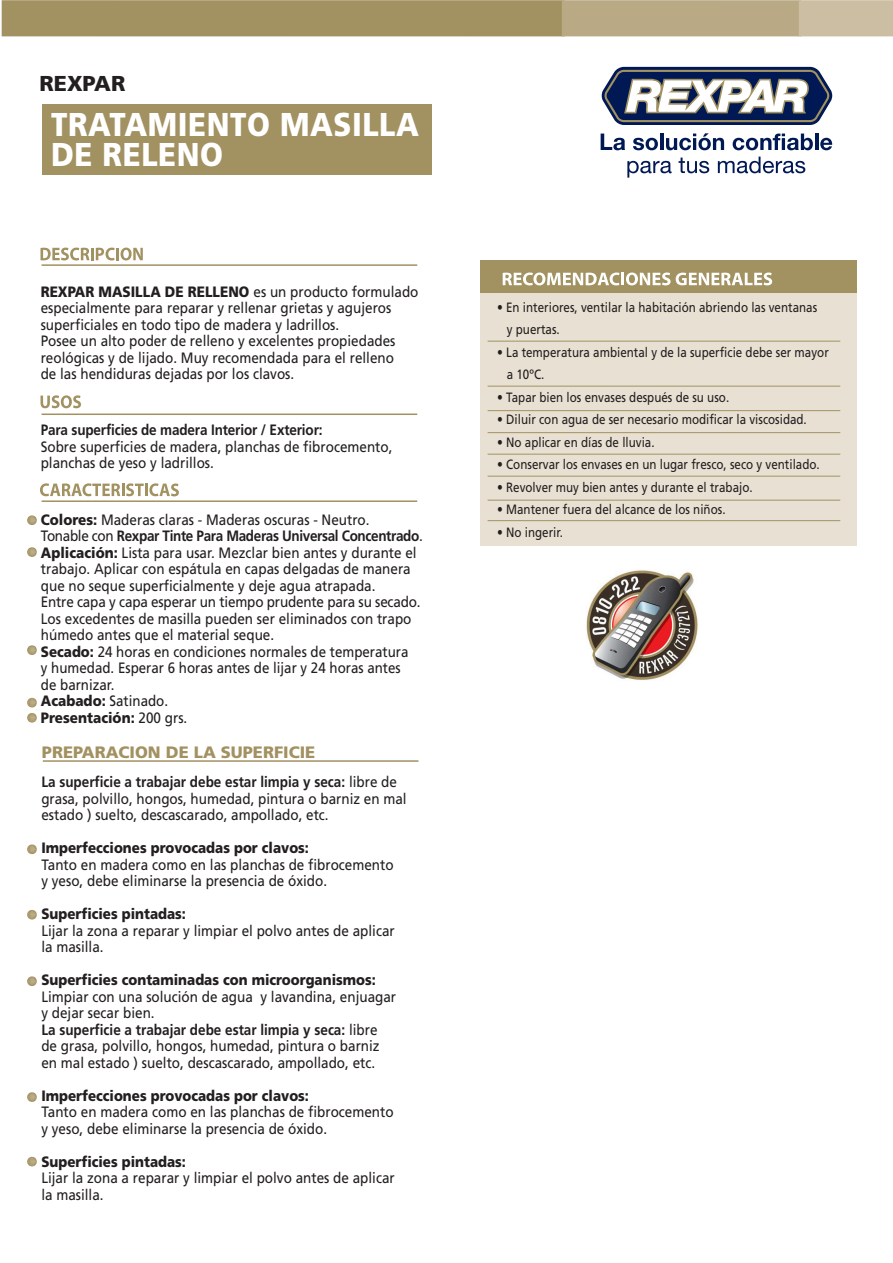
<style>
.page{position:relative;width:893px;height:1263px;background:#fff}
.page>*{position:absolute;margin:0;border:0;box-sizing:border-box;transform-origin:0 0}
.t1{font:900 33px/30.5px "Frutiger";letter-spacing:.02em;color:#fff;scale:.89 1}
.t2{font:900 21.6px "Frutiger";color:#231f20}
.t3{font:900 16.5px "Frutiger";color:#a29161}
.t4{font:15px/16.5px "Frutiger";color:#231f20;scale:.9 1}
.t5{font:900 15px "Frutiger";color:#231f20;scale:.89 1}
.t6{font:700 15px "Frutiger";letter-spacing:-.01em;color:#231f20;scale:.9 1}
.t7{font:13.5px/22.5px "Frutiger";color:#231f20;scale:.86 1}
.s1{font-weight:900}
.s2{font-weight:700}
</style>
<div class="page">
<div style="left:42px;top:105px;width:390px;height:70px;background:#a29161"></div>
<svg style="left:601px;top:67px;width:231px;height:58px"></svg>
<svg style="left:601px;top:134px;width:24px;height:16px"></svg>
<svg style="left:633px;top:138px;width:25px;height:12px"></svg>
<hr style="left:660px;top:134px;width:3px;height:16px;background:#001954">
<svg style="left:666px;top:133px;width:58px;height:17px"></svg>
<svg style="left:733px;top:134px;width:80px;height:16px"></svg>
<hr style="left:815px;top:134px;width:3px;height:16px;background:#001954">
<svg style="left:820px;top:138px;width:12px;height:12px"></svg>
<svg style="left:627px;top:161px;width:45px;height:17px"></svg>
<svg style="left:679px;top:158px;width:30px;height:15px"></svg>
<svg style="left:718px;top:157px;width:87px;height:16px"></svg>
<div style="left:2px;top:0;width:562px;height:36px;background:#a29161"></div>
<div style="left:562px;top:0;width:239px;height:36px;background:#b9aa85"></div>
<div style="left:799px;top:0;width:94px;height:36px;background:#cbbea2"></div>
<svg style="left:41px;top:395px;width:40px;height:13px"></svg>
<hr style="left:42px;top:264px;width:375px;height:2px;background:#a29161">
<hr style="left:42px;top:413px;width:375px;height:2px;background:#a29161">
<hr style="left:42px;top:500px;width:375px;height:2px;background:#a29161">
<hr style="left:43px;top:760px;width:375px;height:2px;background:#a29161">
<svg style="left:27px;top:515px;width:10px;height:10px"></svg>
<svg style="left:27px;top:547px;width:10px;height:10px"></svg>
<svg style="left:27px;top:713px;width:10px;height:10px"></svg>
<svg style="left:27px;top:698px;width:10px;height:9px"></svg>
<svg style="left:27px;top:645px;width:10px;height:10px"></svg>
<svg style="left:27px;top:844px;width:10px;height:10px"></svg>
<svg style="left:27px;top:910px;width:10px;height:9px"></svg>
<svg style="left:27px;top:976px;width:10px;height:10px"></svg>
<svg style="left:27px;top:1092px;width:10px;height:10px"></svg>
<svg style="left:27px;top:1157px;width:10px;height:9px"></svg>
<div style="left:480px;top:261px;width:377px;height:34px;background:#a29161"></div>
<div style="left:480px;top:293px;width:377px;height:253px;background:#e8e1d3"></div>
<svg style="left:503px;top:272px;width:269px;height:13px"></svg>
<hr style="left:488px;top:341px;width:352px;height:1px;background:#a29161">
<hr style="left:488px;top:386px;width:352px;height:1px;background:#a29161">
<hr style="left:488px;top:432px;width:352px;height:1px;background:#a29161">
<hr style="left:488px;top:410px;width:352px;height:1px;background:#a29161">
<hr style="left:488px;top:476px;width:352px;height:1px;background:#a29161">
<hr style="left:488px;top:500px;width:352px;height:1px;background:#a29161">
<hr style="left:488px;top:520px;width:352px;height:1px;background:#a29161">
<hr style="left:488px;top:454px;width:352px;height:1px;background:#a29161">
<svg style="left:40px;top:483px;width:139px;height:13px"></svg>
<svg style="left:41px;top:248px;width:102px;height:12px"></svg>
<img style="left:586px;top:569px;width:112px;height:112px">
<h2 class="t2" style="left:40px;top:70px;width:87px">REXPAR</h2>
<h1 class="t1" style="left:51px;top:108px;width:415px">TRATAMIENTO MASILLA<br>DE RELENO</h1>
<p class="t4" style="left:41px;top:283px;width:421px"><span class="s1">REXPAR MASILLA DE RELLENO</span> es un producto formulado especialmente para reparar y rellenar grietas y agujeros superficiales en todo tipo de madera y ladrillos.<br>Posee un alto poder de relleno y excelentes propiedades reológicas y de lijado. Muy recomendada para el relleno<br>de las hendiduras dejadas por los clavos.</p>
<p class="t6" style="left:41px;top:421px;width:315px">Para superficies de madera Interior / Exterior:</p>
<p class="t4" style="left:41px;top:438px;width:392px">Sobre superficies de madera, planchas de fibrocemento, planchas de yeso y ladrillos.</p>
<p class="t4" style="left:41px;top:511px;width:426px"><span class="s1">Colores:</span> Maderas claras - Maderas oscuras - Neutro.<br>Tonable con <span class="s2">Rexpar Tinte Para Maderas Universal Concentrado</span>.<br><span class="s1">Aplicación:</span> Lista para usar. Mezclar bien antes y durante el trabajo. Aplicar con espátula en capas delgadas de manera que no seque superficialmente y deje agua atrapada.<br>Entre capa y capa esperar un tiempo prudente para su secado.<br>Los excedentes de masilla pueden ser eliminados con trapo húmedo antes que el material seque.<br><span class="s1">Secado:</span> 24 horas en condiciones normales de temperatura<br>y humedad. Esperar 6 horas antes de lijar y 24 horas antes<br>de barnizar.<br><span class="s1">Acabado:</span> Satinado.<br><span class="s1">Presentación:</span> 200 grs.</p>
<p class="t3" style="left:42px;top:742px;width:275px">PREPARACION DE LA SUPERFICIE</p>
<p class="t4" style="left:41px;top:773px;width:407px"><span class="s2">La superficie a trabajar debe estar limpia y seca:</span> libre de grasa, polvillo, hongos, humedad, pintura o barniz en mal estado ) suelto, descascarado, ampollado, etc.</p>
<p class="t5" style="left:41px;top:839px;width:302px">Imperfecciones provocadas por clavos:</p>
<p class="t4" style="left:41px;top:856px;width:393px">Tanto en madera como en las planchas de fibrocemento y yeso, debe eliminarse la presencia de óxido.</p>
<p class="t5" style="left:41px;top:905px;width:164px">Superficies pintadas:</p>
<p class="t4" style="left:41px;top:922px;width:394px">Lijar la zona a reparar y limpiar el polvo antes de aplicar la masilla.</p>
<p class="t5" style="left:41px;top:971px;width:377px">Superficies contaminadas con microorganismos:</p>
<p class="t4" style="left:41px;top:988px;width:396px">Limpiar con una solución de agua y lavandina, enjuagar y dejar secar bien.<br><span class="s2">La superficie a trabajar debe estar limpia y seca:</span> libre de grasa, polvillo, hongos, humedad, pintura o barniz en mal estado ) suelto, descascarado, ampollado, etc.</p>
<p class="t5" style="left:41px;top:1086px;width:302px">Imperfecciones provocadas por clavos:</p>
<p class="t4" style="left:41px;top:1103px;width:393px">Tanto en madera como en las planchas de fibrocemento y yeso, debe eliminarse la presencia de óxido.</p>
<p class="t5" style="left:41px;top:1152px;width:164px">Superficies pintadas:</p>
<p class="t4" style="left:41px;top:1169px;width:394px">Lijar la zona a reparar y limpiar el polvo antes de aplicar la masilla.</p>
<p class="t7" style="left:507px;top:296px;width:362px;text-indent:-10px">• En interiores, ventilar la habitación abriendo las ventanas y puertas.</p>
<p class="t7" style="left:507px;top:341px;width:376px;text-indent:-10px">• La temperatura ambiental y de la superficie debe ser mayor a 10ºC.</p>
<p class="t7" style="left:497px;top:386px;width:271px">• Tapar bien los envases después de su uso.</p>
<p class="t7" style="left:497px;top:408px;width:362px">• Diluir con agua de ser necesario modificar la viscosidad.</p>
<p class="t7" style="left:497px;top:431px;width:185px">• No aplicar en días de lluvia.</p>
<p class="t7" style="left:497px;top:453px;width:377px">• Conservar los envases en un lugar fresco, seco y ventilado.</p>
<p class="t7" style="left:497px;top:476px;width:299px">• Revolver muy bien antes y durante el trabajo.</p>
<p class="t7" style="left:497px;top:498px;width:267px">• Mantener fuera del alcance de los niños.</p>
<p class="t7" style="left:497px;top:521px;width:78px">• No ingerir.</p>
</div>
